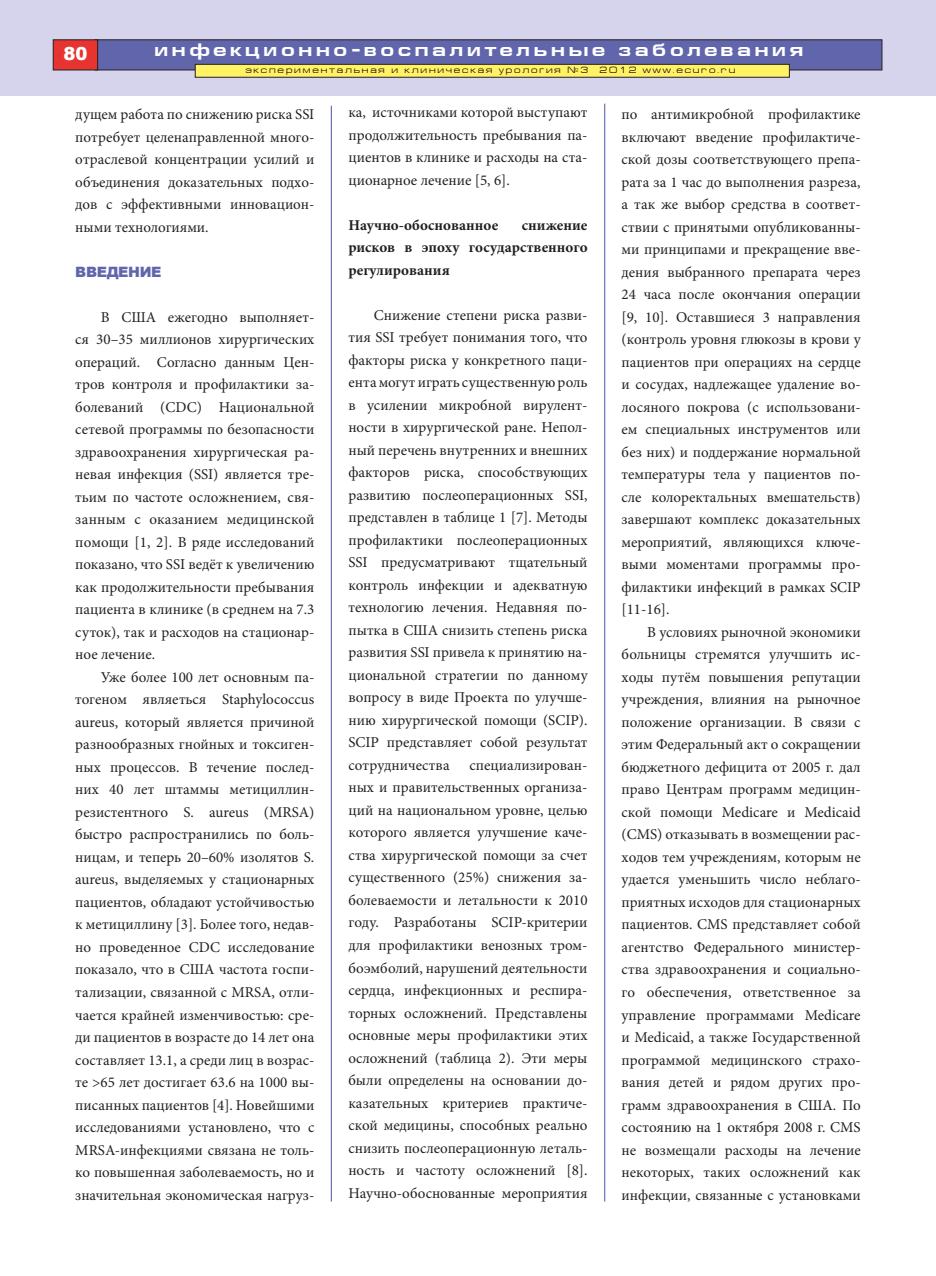
<style>
.page{position:relative;width:936px;height:1276px;background:#fff}
.page>*{position:absolute;margin:0;border:0;box-sizing:border-box;transform-origin:0 0}
.t1{font:700 18px "Europe Ext";letter-spacing:.2em;color:#fff}
.t2{font:900 18px "Arial";color:#fff}
.t3{font:15px/22.5px "Minion Pro";color:#231f20;text-align:justify}
.t4{font:700 15px/22.5px "Minion Pro";color:#231f20;text-align:justify}
.t5{font:900 14.25px "Arial";letter-spacing:-.025em;color:#6166ac}
.t6{font:9px "Europe Ext";letter-spacing:.2em;color:#1a0000}
</style>
<div class="page">
<div style="left:0;top:0;width:935px;height:95px;background:#d6d4ec"></div>
<div style="left:95px;top:39px;width:787px;height:31px;background:#6166ac;border:1px solid #231f20"></div>
<div style="left:53px;top:39px;width:45px;height:31px;background:#e73431;border:1px solid #231f20"></div>
<div style="left:195px;top:64px;width:594px;height:13px;background:#fff265"></div>
<div style="left:195px;top:64px;width:594px;height:14px;border:1px solid #231f20"></div>
<hr style="left:604px;top:104px;width:1px;height:1097px;background:#6166ac">
<hr style="left:331px;top:106px;width:1px;height:1095px;background:#6166ac">
<p class="t2" style="left:64px;top:41px;width:26px">80</p>
<p class="t1" style="left:154px;top:40px;width:650px">инфекционно-воспалительные заболевания</p>
<p class="t6" style="left:245px;top:65px;width:491px">экспериментальная и клиническая урология №3 2012 www.ecuro.ru</p>
<p class="t3" style="left:75px;top:103px;width:240px">дущем работа по снижению риска SSI потребует целенаправленной много&shy;отраслевой концентрации усилий и объединения доказательных подхо&shy;дов с эффективными инновацион&shy;ными технологиями.</p>
<p class="t5" style="left:75px;top:261px;width:88px">ВВЕДЕНИЕ</p>
<p class="t3" style="left:75px;top:306px;width:240px;text-indent:26px">В США ежегодно выполняет&shy;ся 30–35 миллионов хирургических операций. Согласно данным Цен&shy;тров контроля и профилактики за&shy;болеваний (CDC) Национальной сетевой программы по безопасности здравоохранения хирургическая ра&shy;невая инфекция (SSI) является тре&shy;тьим по частоте осложнением, свя&shy;занным с оказанием медицинской помощи [1, 2]. В ряде исследований показано, что SSI ведёт к увеличению как продолжительности пребывания пациента в клинике (в среднем на 7.3 суток), так и расходов на стационар&shy;ное лечение.</p>
<p class="t3" style="left:75px;top:666px;width:240px;text-indent:26px">Уже более 100 лет основным па&shy;тогеном являеться Staphylococcus aureus, который является причиной разнообразных гнойных и токсиген&shy;ных процессов. В течение послед&shy;них 40 лет штаммы метициллин&shy;резистентного S. aureus (MRSA) быстро распространились по боль&shy;ницам, и теперь 20–60% изолятов S. aureus, выделяемых у стационарных пациентов, обладают устойчивостью к метициллину [3]. Более того, недав&shy;но проведенное CDC исследование показало, что в США частота госпи&shy;тализации, связанной с MRSA, отли&shy;чается крайней изменчивостью: сре&shy;ди пациентов в возрасте до 14 лет она составляет 13.1, а среди лиц в возрас&shy;те &gt;65 лет достигает 63.6 на 1000 вы&shy;писанных пациентов [4]. Новейшими исследованиями установлено, что с MRSA-инфекциями связана не толь&shy;ко повышенная заболеваемость, но и значительная экономическая нагруз-</p>
<p class="t3" style="left:348px;top:101px;width:240px">ка, источниками которой выступают продолжительность пребывания па&shy;циентов в клинике и расходы на ста&shy;ционарное лечение [5, 6].</p>
<p class="t4" style="left:348px;top:213px;width:151px">Научно-обоснованное</p>
<p class="t4" style="left:348px;top:213px;width:240px;text-indent:173px">снижение рисков в эпоху государственного регулирования</p>
<p class="t3" style="left:348px;top:304px;width:240px;text-indent:26px">Снижение степени риска разви&shy;тия SSI требует понимания того, что факторы риска у конкретного паци&shy;ента могут играть существенную роль в усилении микробной вирулент&shy;ности в хирургической ране. Непол&shy;ный перечень внутренних и внешних факторов риска, способствующих развитию послеоперационных SSI, представлен в таблице 1 [7]. Методы профилактики послеоперационных SSI предусматривают тщательный контроль инфекции и адекватную технологию лечения. Недавняя по&shy;пытка в США снизить степень риска развития SSI привела к принятию на&shy;циональной стратегии по данному вопросу в виде Проекта по улучше&shy;нию хирургической помощи (SCIP).<br>SCIP представляет собой результат сотрудничества</p>
<p class="t3" style="left:348px;top:754px;width:240px;text-indent:121px">специализирован&shy;ных и правительственных организа&shy;ций на национальном уровне, целью которого является улучшение каче&shy;ства хирургической помощи за счет существенного (25%) снижения за&shy;болеваемости и летальности к 2010 году. Разработаны SCIP-критерии для профилактики венозных тром&shy;боэмболий, нарушений деятельности сердца, инфекционных и респира&shy;торных осложнений. Представлены основные меры профилактики этих осложнений (таблица 2). Эти меры были определены на основании до&shy;казательных критериев практиче&shy;ской медицины, способных реально снизить послеоперационную леталь&shy;ность и частоту осложнений [8].<br>Научно-обоснованные мероприятия</p>
<p class="t3" style="left:621px;top:103px;width:240px">по антимикробной профилактике включают введение профилактиче&shy;ской дозы соответствующего препа&shy;рата за 1 час до выполнения разреза, а так же выбор средства в соответ&shy;ствии с принятыми опубликованны&shy;ми принципами и прекращение вве&shy;дения выбранного препарата через 24 часа после окончания операции [9, 10]. Оставшиеся 3 направления (контроль уровня глюкозы в крови у пациентов при операциях на сердце и сосудах, надлежащее удаление во&shy;лосяного покрова (с использовани&shy;ем специальных инструментов или без них) и поддержание нормальной температуры тела у пациентов по&shy;сле колоректальных вмешательств) завершают комплекс доказательных мероприятий, являющихся ключе&shy;выми моментами программы про&shy;филактики инфекций в рамках SCIP [11-16].</p>
<p class="t3" style="left:621px;top:621px;width:240px;text-indent:26px">В условиях рыночной экономики больницы стремятся улучшить ис&shy;ходы путём повышения репутации учреждения, влияния на рыночное положение организации. В связи с этим Федеральный акт о сокращении бюджетного дефицита от 2005 г. дал право Центрам программ медицин&shy;ской помощи Medicare и Medicaid (CMS) отказывать в возмещении рас&shy;ходов тем учреждениям, которым не удается уменьшить число неблаго&shy;приятных исходов для стационарных пациентов. CMS представляет собой агентство Федерального министер&shy;ства здравоохранения и социально&shy;го обеспечения, ответственное за управление программами Medicare и Medicaid, а также Государственной программой медицинского страхо&shy;вания детей и рядом других про&shy;грамм здравоохранения в США. По состоянию на 1 октября 2008 г. CMS не возмещали расходы на лечение некоторых, таких осложнений как инфекции, связанные с установками</p>
</div>
